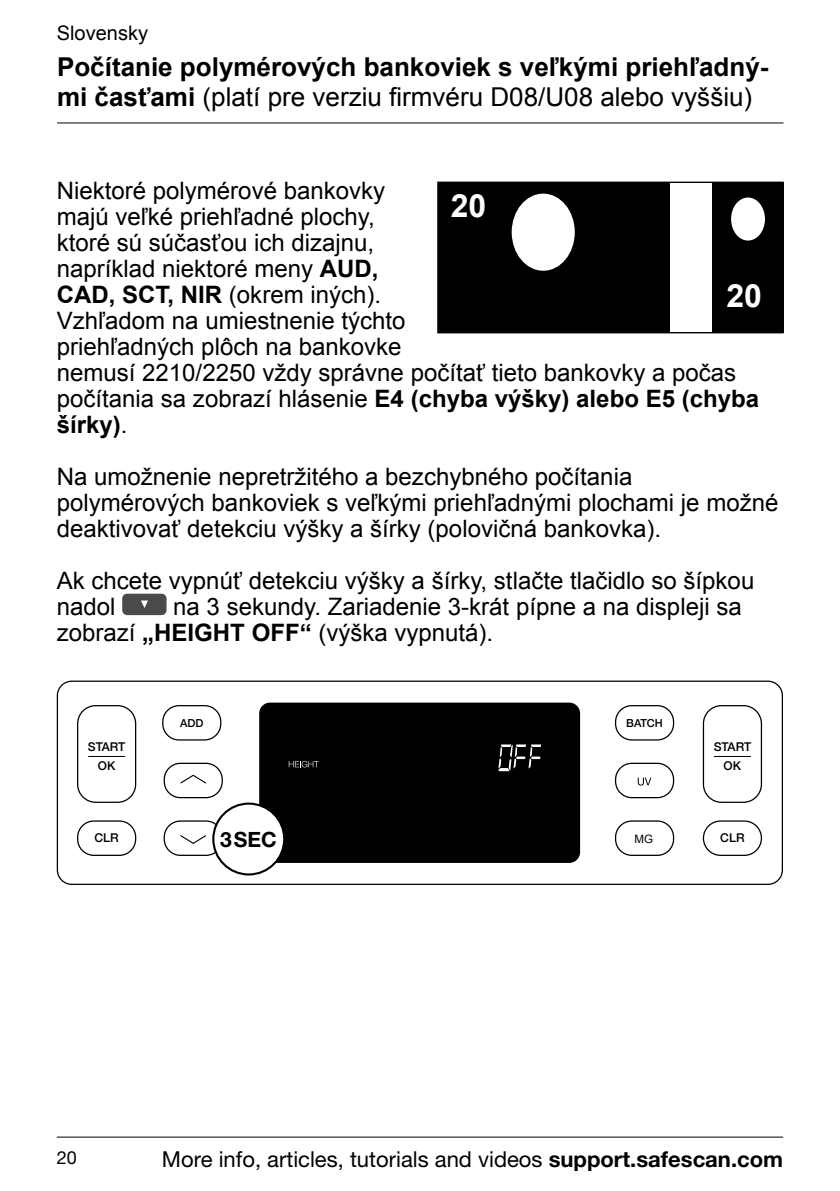
<style>
.page{position:relative;width:840px;height:1191px;background:#fff}
.page>*{position:absolute;margin:0;border:0;box-sizing:border-box;transform-origin:0 0}
.t1{font:700 32px "Arial";color:#fff}
.t2{font:700 26px/30px "Arial";color:#000}
.t3{font:24px/26px "Arial";color:#000}
.t4{font:22px "Helvetica Neue LT Std";color:#000}
.t5{font:700 21px "Helvetica Neue LT Std";color:#000}
.t6{font:20px "Arial";color:#000}
.t7{font:18px "Helvetica Neue LT Std";color:#000}
.t8{font:500 12.2px/19.8px "Helvetica Neue";color:#000;text-align:center}
.t9{font:11.6px "Arial";color:#000}
.t10{font:500 11px "Helvetica Neue";color:#000}
.s1{font-weight:400}
.s2{font-weight:700}
</style>
<div class="page">
<hr style="left:57px;top:1136px;width:725px;height:1px;background:#000">
<div style="left:122px;top:593px;width:44px;height:22px;background:#4a4a49;border-radius:5px"></div>
<svg style="left:141px;top:600px;width:7px;height:8px"></svg>
<hr style="left:57px;top:123px;width:726px;height:1px;background:#000">
<div style="left:437px;top:182px;width:232px;height:151px;background:#000"></div>
<div style="left:712px;top:182px;width:71px;height:151px;background:#000"></div>
<div style="left:511px;top:194px;width:63px;height:77px;background:#fff;border-radius:50%"></div>
<div style="left:730px;top:197px;width:34px;height:43px;background:#fff;border-radius:50%"></div>
<svg style="left:56px;top:680px;width:727px;height:205px"></svg>
<svg style="left:701px;top:704px;width:61px;height:152px"></svg>
<hr style="left:713px;top:756px;width:37px;height:1px;background:#000">
<svg style="left:614px;top:704px;width:60px;height:152px"></svg>
<div style="left:275px;top:722px;width:283px;height:130px;background:#000"></div>
<svg style="left:498px;top:744px;width:43px;height:27px"></svg>
<svg style="left:288px;top:761px;width:31px;height:6px"></svg>
<div style="left:213px;top:803px;width:71px;height:71px;background:#fff;border-radius:50%"></div>
<div style="left:212px;top:802px;width:73px;height:73px;border:2px solid #000;border-radius:50%"></div>
<div style="left:621px;top:835px;width:44px;height:10px;background:#fff"></div>
<p class="t6" style="left:57px;top:19px;width:93px">Slovensky</p>
<p class="t2" style="left:57px;top:52px;width:712px">Počítanie polymérových bankoviek s veľkými priehľadný&shy;mi časťami <span class="s1">(platí pre verziu firmvéru D08/U08 alebo vyššiu)</span></p>
<p class="t3" style="left:57px;top:178px;width:703px">Niektoré polymérové bankovky<br>majú veľké priehľadné plochy,<br>ktoré sú súčasťou ich dizajnu,<br>napríklad niektoré meny <span class="s2">AUD,<br>CAD, SCT, NIR</span> (okrem iných).<br>Vzhľadom na umiestnenie týchto<br>priehľadných plôch na bankovke<br>nemusí 2210/2250 vždy správne počítať tieto bankovky a počas počítania sa zobrazí hlásenie <span class="s2">E4 (chyba výšky) alebo E5 (chyba šírky)</span>.</p>
<p class="t3" style="left:57px;top:464px;width:722px">Na umožnenie nepretržitého a bezchybného počítania polymérových bankoviek s veľkými priehľadnými plochami je možné deaktivovať detekciu výšky a šírky (polovičná bankovka).</p>
<p class="t3" style="left:57px;top:568px;width:698px">Ak chcete vypnúť detekciu výšky a šírky, stlačte tlačidlo so šípkou nadol</p>
<h1 class="t1" style="left:450px;top:184px;width:37px">20</h1>
<h1 class="t1" style="left:726px;top:275px;width:37px">20</h1>
<p class="t3" style="left:57px;top:594px;width:686px;text-indent:116px">na 3 sekundy. Zariadenie 3-krát pípne a na displeji sa zobrazí <span class="s2">„HEIGHT OFF“</span> (výška vypnutá).</p>
<p class="t8" style="left:88px;top:735px;width:39px">START<br>OK</p>
<p class="t10" style="left:180px;top:714px;width:25px">ADD</p>
<p class="t10" style="left:626px;top:714px;width:38px">BATCH</p>
<p class="t8" style="left:713px;top:735px;width:39px">START<br>OK</p>
<p class="t5" style="left:220px;top:826px;width:58px">3SEC</p>
<p class="t9" style="left:634px;top:831px;width:20px">MG</p>
<p class="t8" style="left:94px;top:827px;width:26px">CLR</p>
<p class="t8" style="left:720px;top:827px;width:26px">CLR</p>
<p class="t10" style="left:622px;top:830px;width:44px">DETECT</p>
<p class="t7" style="left:57px;top:1147px;width:22px">20</p>
<p class="t4" style="left:162px;top:1146px;width:622px">More info, articles, tutorials and videos <span class="s2">support.safescan.com</span></p>
</div>
